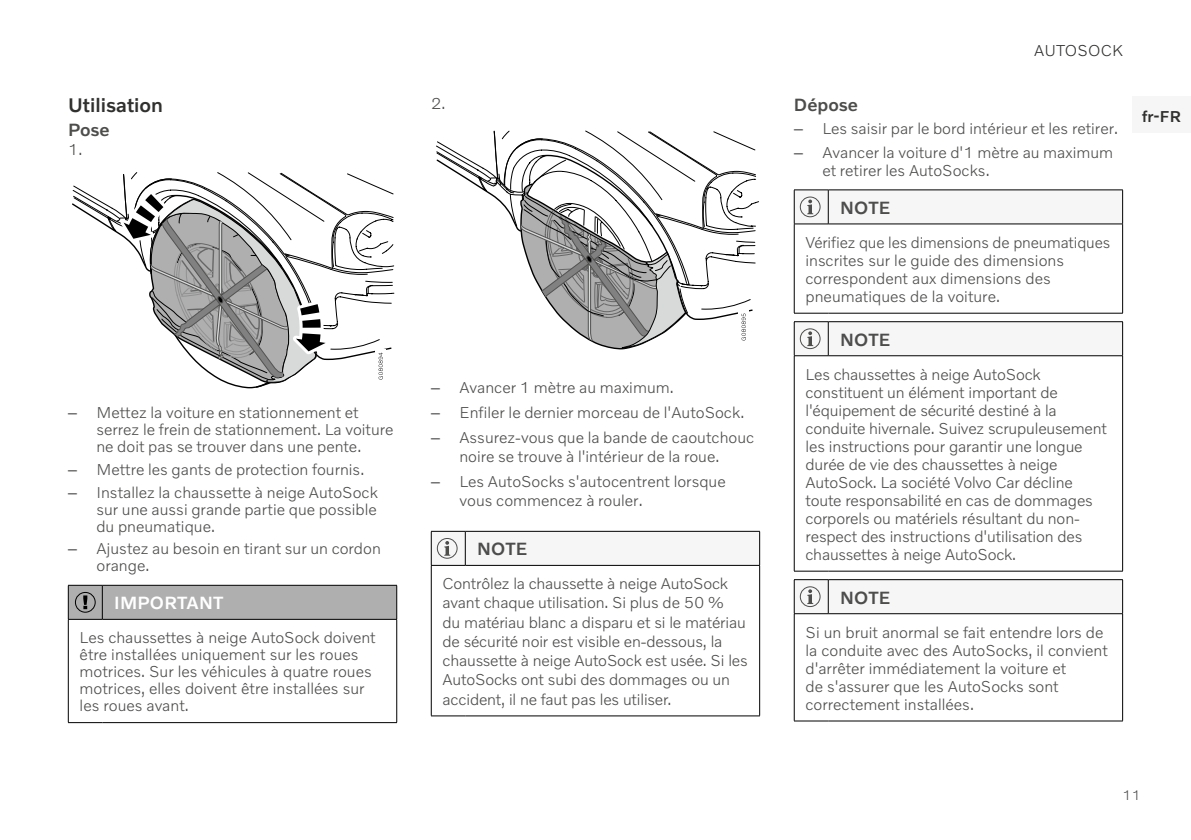
<style>
.page{position:relative;width:1191px;height:840px;background:#fff}
.page>*{position:absolute;margin:0;border:0;box-sizing:border-box;transform-origin:0 0}
.t1{font:500 20px "Volvo Novum";color:#30302f}
.t2{font:500 18px "Volvo Novum";letter-spacing:.02em;color:#4d4d4c}
.t3{font:500 18px "Volvo Novum";letter-spacing:.02em;color:#fff}
.t4{font:300 16px/18px "Volvo Novum";color:#4d4d4c}
.t5{font:300 16px "Volvo Novum";letter-spacing:.01em;color:#30302f}
.t6{font:500 16px "Volvo Novum";color:#30302f}
.t7{font:300 14px "Volvo Novum";color:#4d4d4c}
.s1{font-family:"Arial";font-weight:400}
</style>
<div class="page">
<div style="left:1132px;top:96px;width:59px;height:37px;background:#f6f6f6"></div>
<svg style="left:72px;top:172px;width:322px;height:217px"></svg>
<hr style="left:68px;top:584px;width:34px;height:1px;background:#000">
<hr style="left:102px;top:584px;width:295px;height:1px;background:#000">
<hr style="left:68px;top:619px;width:1px;height:103px;background:#000">
<hr style="left:396px;top:619px;width:1px;height:103px;background:#000">
<hr style="left:68px;top:721px;width:34px;height:1px;background:#000">
<hr style="left:102px;top:721px;width:295px;height:1px;background:#000">
<svg style="left:68px;top:585px;width:329px;height:34px;background:#a7a7a8"></svg>
<svg style="left:436px;top:130px;width:323px;height:220px"></svg>
<hr style="left:431px;top:530px;width:34px;height:1px;background:#000">
<hr style="left:465px;top:530px;width:295px;height:1px;background:#000">
<hr style="left:759px;top:531px;width:1px;height:34px;background:#000">
<hr style="left:431px;top:565px;width:1px;height:150px;background:#000">
<hr style="left:759px;top:565px;width:1px;height:150px;background:#000">
<hr style="left:431px;top:715px;width:34px;height:1px;background:#000">
<hr style="left:465px;top:715px;width:295px;height:1px;background:#000">
<svg style="left:431px;top:531px;width:328px;height:34px"></svg>
<hr style="left:794px;top:189px;width:34px;height:1px;background:#000">
<hr style="left:828px;top:189px;width:294px;height:1px;background:#000">
<hr style="left:1122px;top:190px;width:1px;height:33px;background:#000">
<hr style="left:794px;top:224px;width:1px;height:89px;background:#000">
<hr style="left:1122px;top:224px;width:1px;height:89px;background:#000">
<hr style="left:794px;top:313px;width:34px;height:1px;background:#000">
<hr style="left:828px;top:313px;width:294px;height:1px;background:#000">
<svg style="left:794px;top:190px;width:328px;height:34px"></svg>
<hr style="left:1122px;top:322px;width:1px;height:33px;background:#000">
<hr style="left:794px;top:355px;width:34px;height:1px;background:#000">
<hr style="left:794px;top:356px;width:1px;height:214px;background:#000">
<hr style="left:828px;top:355px;width:294px;height:1px;background:#000">
<hr style="left:1122px;top:356px;width:1px;height:214px;background:#000">
<hr style="left:794px;top:570px;width:34px;height:1px;background:#000">
<hr style="left:828px;top:570px;width:294px;height:1px;background:#000">
<svg style="left:794px;top:321px;width:328px;height:34px"></svg>
<hr style="left:1122px;top:579px;width:1px;height:34px;background:#000">
<hr style="left:794px;top:613px;width:34px;height:1px;background:#000">
<hr style="left:794px;top:613px;width:1px;height:107px;background:#000">
<hr style="left:828px;top:613px;width:294px;height:1px;background:#000">
<hr style="left:1122px;top:613px;width:1px;height:107px;background:#000">
<hr style="left:794px;top:720px;width:34px;height:1px;background:#000">
<hr style="left:828px;top:720px;width:294px;height:1px;background:#000">
<svg style="left:794px;top:579px;width:328px;height:34px"></svg>
<p class="t1" style="left:68px;top:92px;width:97px">Utilisation</p>
<p class="t2" style="left:68px;top:118px;width:43px">Pose</p>
<p class="t4" style="left:68px;top:140px;width:16px">1.</p>
<p class="t4" style="left:431px;top:94px;width:16px">2.</p>
<p class="t4" style="left:96px;top:403px;width:299px;line-height:17px;text-indent:-28px"><span class="s1">–</span> Mettez la voiture en stationnement et serrez le frein de stationnement. La voiture ne doit pas se trouver dans une pente.</p>
<p class="t4" style="left:68px;top:459px;width:298px"><span class="s1">–</span> Mettre les gants de protection fournis.</p>
<p class="t4" style="left:96px;top:482px;width:283px;line-height:17px;text-align:justify;text-indent:-28px"><span class="s1">–</span> Installez la chaussette à neige AutoSock sur une aussi grande partie que possible du pneumatique.</p>
<p class="t4" style="left:96px;top:539px;width:286px;line-height:17px;text-indent:-28px"><span class="s1">–</span> Ajustez au besoin en tirant sur un cordon orange.</p>
<p class="t3" style="left:114px;top:591px;width:110px">IMPORTANT</p>
<p class="t4" style="left:80px;top:628px;width:297px;line-height:17px">Les chaussettes à neige AutoSock doivent être installées uniquement sur les roues motrices. Sur les véhicules à quatre roues motrices, elles doivent être installées sur les roues avant.</p>
<p class="t4" style="left:431px;top:377px;width:244px"><span class="s1">–</span> Avancer 1 mètre au maximum.</p>
<p class="t4" style="left:431px;top:402px;width:315px"><span class="s1">–</span> Enfiler le dernier morceau de l'AutoSock.</p>
<p class="t4" style="left:431px;top:427px;width:325px;line-height:19.2px;text-align:center"><span class="s1">–</span> Assurez-vous que la bande de caoutchouc noire se trouve à l'intérieur de la roue.</p>
<p class="t4" style="left:459px;top:471px;width:268px;line-height:19.2px;text-indent:-28px"><span class="s1">–</span> Les AutoSocks s'autocentrent lorsque vous commencez à rouler.</p>
<p class="t2" style="left:477px;top:537px;width:52px">NOTE</p>
<p class="t4" style="left:442px;top:573px;width:307px;line-height:19.2px">Contrôlez la chaussette à neige AutoSock avant chaque utilisation. Si plus de 50 %<br>du matériau blanc a disparu et si le matériau de sécurité noir est visible en-dessous, la chaussette à neige AutoSock est usée. Si les AutoSocks ont subi des dommages ou un accident, il ne faut pas les utiliser.</p>
<p class="t5" style="left:1034px;top:41px;width:90px">AUTOSOCK</p>
<p class="t2" style="left:794px;top:93px;width:66px">Dépose</p>
<p class="t4" style="left:794px;top:119px;width:325px"><span class="s1">–</span> Les saisir par le bord intérieur et les retirer.</p>
<p class="t4" style="left:822px;top:143px;width:292px;text-indent:-28px"><span class="s1">–</span> Avancer la voiture d'1 mètre au maximum et retirer les AutoSocks.</p>
<p class="t2" style="left:840px;top:196px;width:52px">NOTE</p>
<p class="t4" style="left:805px;top:232px;width:306px">Vérifiez que les dimensions de pneumatiques inscrites sur le guide des dimensions correspondent aux dimensions des pneumatiques de la voiture.</p>
<p class="t2" style="left:840px;top:328px;width:52px">NOTE</p>
<p class="t4" style="left:805px;top:364px;width:303px">Les chaussettes à neige AutoSock constituent un élément important de l'équipement de sécurité destiné à la conduite hivernale. Suivez scrupuleusement les instructions pour garantir une longue durée de vie des chaussettes à neige AutoSock. La société Volvo Car décline toute responsabilité en cas de dommages corporels ou matériels résultant du non&shy;respect des instructions d'utilisation des chaussettes à neige AutoSock.</p>
<p class="t2" style="left:840px;top:585px;width:52px">NOTE</p>
<p class="t4" style="left:805px;top:622px;width:304px">Si un bruit anormal se fait entendre lors de la conduite avec des AutoSocks, il convient d'arrêter immédiatement la voiture et<br>de s'assurer que les AutoSocks sont correctement installées.</p>
<p class="t6" style="left:1142px;top:107px;width:40px">fr-FR</p>
<p class="t7" style="left:1122px;top:785px;width:20px">11</p>
</div>
